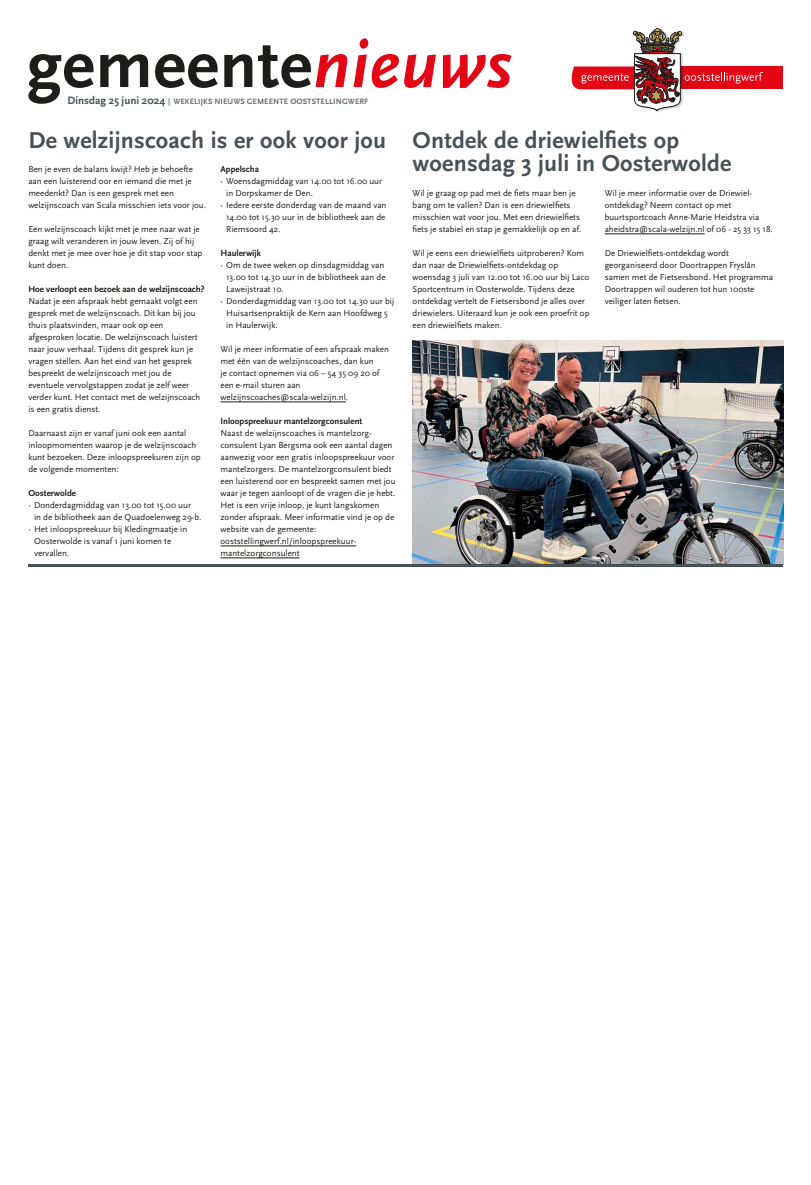
<style>
.page{position:relative;width:811px;height:1185px;background:#fff}
.page>*{position:absolute;margin:0;border:0;box-sizing:border-box;transform-origin:0 0}
.Kop{font:700 24px/23px "Scala Sans Pro";letter-spacing:.01em;color:#485156}
.tekst{font:9px/12px "Scala Sans Pro";color:#1d1d1b}
.tekst-2{font:700 9px "Scala Sans Pro";color:#1d1d1b}
.t1{font:700 8.1px "Scala Sans Pro";letter-spacing:.01em;color:#676c6f}
.s1{font-size:11.2px;color:#485156}
.s2{font-weight:400;font-size:8px}
</style>
<div class="page">
<hr style="left:220px;top:402px;width:126px;height:1px;background:#1d1d1b">
<hr style="left:220px;top:546px;width:136px;height:1px;background:#1d1d1b">
<hr style="left:220px;top:558px;width:80px;height:1px;background:#1d1d1b">
<hr style="left:604px;top:234px;width:100px;height:1px;background:#1d1d1b">
<img style="left:412px;top:340px;width:371px;height:225px">
<svg style="left:28px;top:38px;width:483px;height:66px"></svg>
<div style="left:680px;top:67px;width:102px;height:22px;background:#e30614"></div>
<svg style="left:572px;top:28px;width:191px;height:84px"></svg>
<hr style="left:28px;top:565px;width:754px;height:2px;background:#485156">
<p class="t1" style="left:67px;top:97px;width:302px"><span class="s1">Dinsdag 25 juni 2024</span> <span class="s2">|</span> WEKELIJKS NIEUWS GEMEENTE OOSTSTELLINGWERF</p>
<p class="Kop" style="left:28px;top:129px;width:359px">De welzijnscoach is er ook voor jou</p>
<p class="tekst" style="left:28px;top:163px;width:179px">Ben je even de balans kwijt? Heb je behoefte aan een luisterend oor en iemand die met je meedenkt? Dan is een gesprek met een welzijnscoach van Scala misschien iets voor jou.</p>
<p class="tekst" style="left:28px;top:223px;width:176px">Een welzijnscoach kijkt met je mee naar wat je graag wilt veranderen in jouw leven. Zij of hij denkt met je mee over hoe je dit stap voor stap kunt doen.</p>
<p class="tekst-2" style="left:28px;top:284px;width:178px">Hoe verloopt een bezoek aan de welzijnscoach?</p>
<p class="tekst" style="left:28px;top:295px;width:174px">Nadat je een afspraak hebt gemaakt volgt een gesprek met de welzijnscoach. Dit kan bij jou thuis plaatsvinden, maar ook op een afgesproken locatie. De welzijnscoach luistert naar jouw verhaal. Tijdens dit gesprek kun je vragen stellen. Aan het eind van het gesprek bespreekt de welzijnscoach met jou de eventuele vervolgstappen zodat je zelf weer verder kunt. Het contact met de welzijnscoach is een gratis dienst.</p>
<p class="tekst" style="left:28px;top:427px;width:174px">Daarnaast zijn er vanaf juni ook een aantal inloopmomenten waarop je de welzijnscoach kunt bezoeken. Deze inloopspreekuren zijn op de volgende momenten:</p>
<p class="tekst-2" style="left:28px;top:488px;width:49px">Oosterwolde</p>
<p class="tekst" style="left:34px;top:499px;width:169px;text-indent:-6px">- Donderdagmiddag van 13.00 tot 15.00 uur<br>in de bibliotheek aan de Quadoelenweg 29-b.</p>
<p class="tekst" style="left:34px;top:523px;width:155px;text-indent:-6px">- Het inloopspreekuur bij Kledingmaatje in<br>Oosterwolde is vanaf 1 juni komen te vervallen.</p>
<p class="tekst-2" style="left:220px;top:164px;width:40px">Appelscha</p>
<p class="tekst" style="left:226px;top:175px;width:157px;text-indent:-6px">- Woensdagmiddag van 14.00 tot 16.00 uur in Dorpskamer de Den.</p>
<p class="tekst" style="left:226px;top:199px;width:162px;text-indent:-6px">- Iedere eerste donderdag van de maand van<br>14.00 tot 15.30 uur in de bibliotheek aan de<br>Riemsoord 42.</p>
<p class="tekst-2" style="left:220px;top:248px;width:42px">Haulerwijk</p>
<p class="tekst" style="left:226px;top:259px;width:161px;text-indent:-6px">- Om de twee weken op dinsdagmiddag van<br>13.00 tot 14.30 uur in de bibliotheek aan de<br>Laweijstraat 10.</p>
<p class="tekst" style="left:226px;top:295px;width:170px;text-indent:-6px">- Donderdagmiddag van 13.00 tot 14.30 uur bij<br>Huisartsenpraktijk de Kern aan Hoofdweg 5 in Haulerwijk.</p>
<p class="tekst" style="left:220px;top:343px;width:170px">Wil je meer informatie of een afspraak maken met één van de welzijnscoaches, dan kun<br>je contact opnemen via 06 – 54 35 09 20 of een e-mail sturen aan welzijnscoaches@scala-welzijn.nl.</p>
<p class="tekst-2" style="left:220px;top:416px;width:143px">Inloopspreekuur mantelzorgconsulent</p>
<p class="tekst" style="left:220px;top:427px;width:177px">Naast de welzijnscoaches is mantelzorg&shy;consulent Lyan Bergsma ook een aantal dagen aanwezig voor een gratis inloopspreekuur voor mantelzorgers. De mantelzorgconsulent biedt een luisterend oor en bespreekt samen met jou waar je tegen aanloopt of de vragen die je hebt.<br>Het is een vrije inloop, je kunt langskomen zonder afspraak. Meer informatie vind je op de website van de gemeente: ooststellingwerf.nl/inloopspreekuur&shy;mantelzorgconsulent</p>
<p class="Kop" style="left:412px;top:129px;width:320px">Ontdek de driewielfiets op woensdag 3 juli in Oosterwolde</p>
<p class="tekst" style="left:412px;top:187px;width:170px">Wil je graag op pad met de fiets maar ben je bang om te vallen? Dan is een driewielfiets misschien wat voor jou. Met een driewielfiets fiets je stabiel en stap je gemakkelijk op en af.</p>
<p class="tekst" style="left:412px;top:247px;width:178px">Wil je eens een driewielfiets uitproberen? Kom dan naar de Driewielfiets-ontdekdag op woensdag 3 juli van 12.00 tot 16.00 uur bij Laco Sportcentrum in Oosterwolde. Tijdens deze ontdekdag vertelt de Fietsersbond je alles over driewielers. Uiteraard kun je ook een proefrit op een driewielfiets maken.</p>
<p class="tekst" style="left:604px;top:187px;width:170px">Wil je meer informatie over de Driewiel&shy;ontdekdag? Neem contact op met buurtsportcoach Anne-Marie Heidstra via aheidstra@scala-welzijn.nl of 06 - 25 33 15 18.</p>
<p class="tekst" style="left:604px;top:247px;width:170px">De Driewielfiets-ontdekdag wordt georganiseerd door Doortrappen Fryslân samen met de Fietsersbond. Het programma Doortrappen wil ouderen tot hun 100ste veiliger laten fietsen.</p>
</div>
